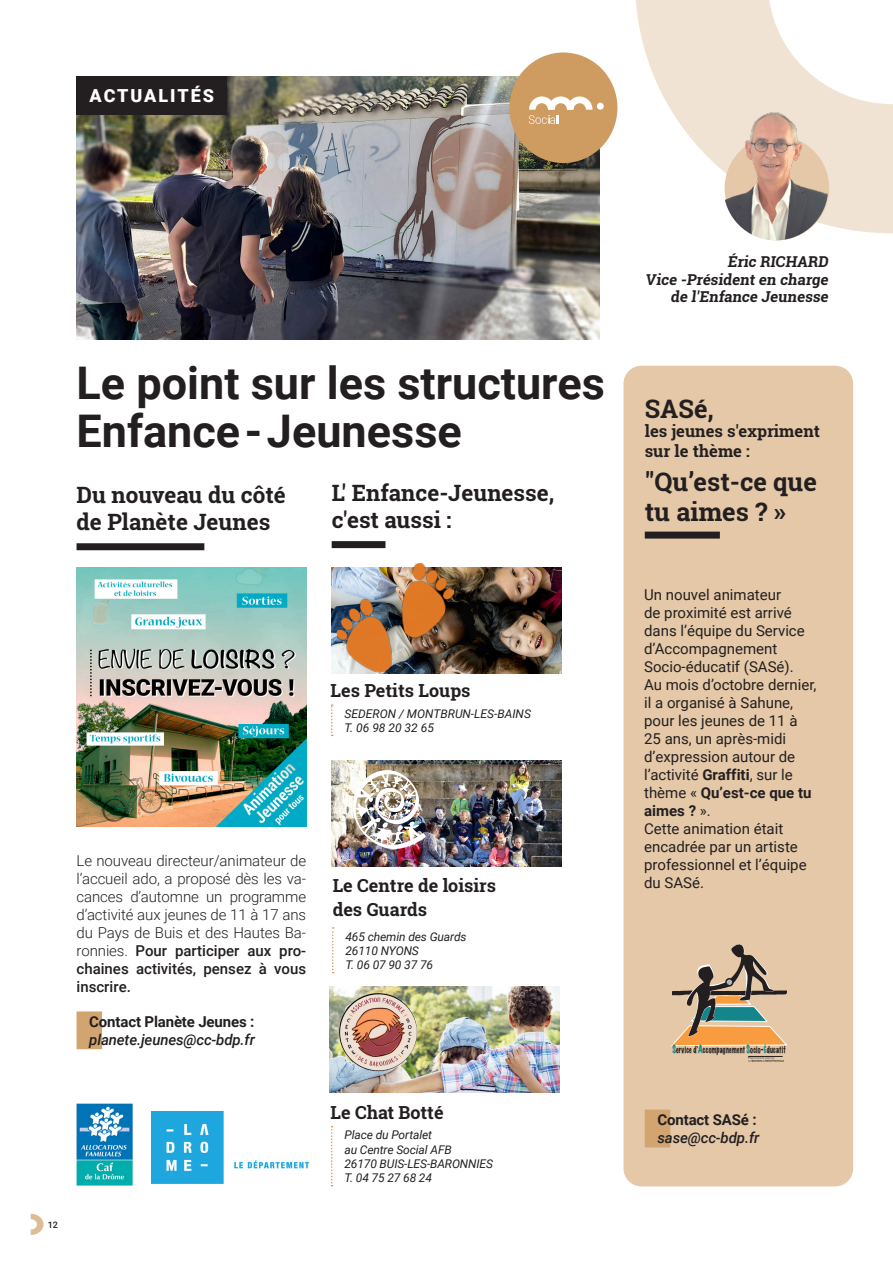
<style>
.page{position:relative;width:893px;height:1263px;background:#fff}
.page>*{position:absolute;margin:0;border:0;box-sizing:border-box;transform-origin:0 0}
.t1{font:700 45px/48px "Roboto";color:#231f20}
.t2{font:700 25.5px/30.6px "Roboto Slab";color:#231f20}
.t3{font:700 22.5px/27px "Roboto Slab";color:#231f20}
.t4{font:700 18px/23.4px "Roboto Slab";color:#231f20}
.t5{font:900 18px "Roboto";letter-spacing:.11em;color:#fff}
.t6{font:700 16.5px/19.8px "Roboto Slab";color:#231f20}
.t7{font:15px/18px "Roboto";color:#231f20}
.t8{font:300 15px/18px "Roboto";letter-spacing:-.005em;color:#231f20;text-align:justify}
.t9{font:700 15px/17.2px "Roboto Slab";color:#231f20;text-align:right}
.t10{font:italic 500 15px "Roboto";letter-spacing:-.01em;color:#231f20}
.t11{font:700 15px "Roboto";letter-spacing:-.01em;color:#231f20}
.t12{font:italic 12px/14.4px "Roboto";letter-spacing:-.01em;color:#231f20}
.t13{font:500 9px "Roboto";color:#231f20}
.t14{font:expanded 8.85px "Marker Felt";letter-spacing:.04em;color:#231f20;scale:.67 1}
.s1{font-weight:500}
.s2{font-weight:700}
.s3{font-size:10.35px;color:#15858c}
</style>
<div class="page">
<svg style="left:636px;top:0;width:257px;height:233px;fill:#f1e3d3"></svg>
<svg style="left:31px;top:1214px;width:13px;height:21px"></svg>
<img style="left:724px;top:104px;width:104px;height:136px;border-radius:52px">
<div style="left:77px;top:1011px;width:25px;height:38px;background:#d2a46f"></div>
<div style="left:77px;top:543px;width:127px;height:7px;background:#231f20"></div>
<div style="left:332px;top:541px;width:53px;height:7px;background:#231f20"></div>
<img style="left:77px;top:77px;width:523px;height:262px">
<div style="left:509px;top:52px;width:108px;height:111px;background:#ce9c61;border-radius:50%"></div>
<svg style="left:529px;top:96px;width:63px;height:28px"></svg>
<div style="left:597px;top:103px;width:7px;height:7px;background:#fff;border-radius:50%"></div>
<div style="left:77px;top:77px;width:150px;height:38px;background:#231f20"></div>
<img style="left:77px;top:567px;width:229px;height:260px">
<img style="left:330px;top:986px;width:229px;height:106px">
<img style="left:460px;top:567px;width:101px;height:107px">
<img style="left:331px;top:562px;width:129px;height:112px">
<img style="left:332px;top:761px;width:229px;height:106px">
<img style="left:352px;top:770px;width:74px;height:79px">
<img style="left:337px;top:991px;width:81px;height:82px">
<svg style="left:332px;top:927px;width:2px;height:46px"></svg>
<svg style="left:331px;top:704px;width:2px;height:32px"></svg>
<svg style="left:331px;top:1126px;width:2px;height:60px"></svg>
<div style="left:623px;top:366px;width:230px;height:820px;background:#e4c8a7;border-radius:18px"></div>
<div style="left:645px;top:532px;width:75px;height:7px;background:#231f20"></div>
<svg style="left:672px;top:944px;width:115px;height:102px"></svg>
<svg style="left:748px;top:1057px;width:36px;height:5px"></svg>
<hr style="left:748px;top:1056px;width:35px;height:1px;background:#231f20">
<img style="left:76px;top:1103px;width:56px;height:82px">
<img style="left:151px;top:1111px;width:158px;height:73px">
<div style="left:645px;top:1109px;width:25px;height:38px;background:#d2a46f"></div>
<p class="t5" style="left:90px;top:83px;width:126px">ACTUALITÉS</p>
<h1 class="t1" style="left:77px;top:357px;width:530px">Le point sur les structures<br>Enfance - Jeunesse</h1>
<h3 class="t3" style="left:77px;top:481px;width:211px">Du nouveau du côté de Planète Jeunes</h3>
<h3 class="t3" style="left:332px;top:479px;width:224px">L' Enfance-Jeunesse, c'est aussi :</h3>
<p class="t4" style="left:331px;top:679px;width:141px">Les Petits Loups</p>
<p class="t12" style="left:344px;top:706px;width:188px">SEDERON / MONTBRUN-LES-BAINS<br>T. 06 98 20 32 65</p>
<p class="t8" style="left:77px;top:851px;width:231px">Le nouveau directeur/animateur de l’accueil ado, a proposé dès les va&shy;cances d’automne un programme d’activité aux jeunes de 11 à 17 ans du Pays de Buis et des Hautes Ba&shy;ronnies. <span class="s1">Pour participer aux pro&shy;chaines activités, pensez à vous inscrire.</span></p>
<p class="t11" style="left:89px;top:1011px;width:167px">Contact Planète Jeunes :</p>
<p class="t10" style="left:89px;top:1029px;width:167px">planete.jeunes@cc-bdp.fr</p>
<p class="t13" style="left:48px;top:1218px;width:12px">12</p>
<p class="t4" style="left:333px;top:874px;width:165px">Le Centre de loisirs des Guards</p>
<p class="t12" style="left:345px;top:929px;width:123px">465 chemin des Guards<br>26110 NYONS<br>T. 06 07 90 37 76</p>
<p class="t4" style="left:331px;top:1100px;width:114px">Le Chat Botté</p>
<p class="t12" style="left:344px;top:1127px;width:150px">Place du Portalet<br>au Centre Social AFB<br>26170 BUIS-LES-BARONNIES<br>T. 04 75 27 68 24</p>
<p class="t9" style="left:645px;top:253px;width:187px">Éric RICHARD<br>Vice -Président en charge de l'Enfance Jeunesse</p>
<h2 class="t2" style="left:645px;top:393px;width:71px">SASé,</h2>
<p class="t6" style="left:645px;top:421px;width:177px">les jeunes s'expriment sur le thème :</p>
<h2 class="t2" style="left:645px;top:466px;width:174px">"Qu’est-ce que tu aimes ? »</h2>
<p class="t7" style="left:644px;top:585px;width:174px">Un nouvel animateur<br>de proximité est arrivé dans l’équipe du Service d’Accompagnement<br>Socio-éducatif (SASé).<br>Au mois d’octobre dernier, il a organisé à Sahune, pour les jeunes de 11 à<br>25 ans, un après-midi d’expression autour de l’activité <span class="s2">Graffiti</span>, sur le thème « <span class="s2">Qu’est-ce que tu aimes ?</span> ».<br>Cette animation était encadrée par un artiste professionnel et l’équipe du SASé.</p>
<p class="t14" style="left:672px;top:1043px;width:171px"><span class="s3">S</span>ervice d’<span class="s3">A</span>ccompagnement <span class="s3">S</span>ocio-<span class="s3">É</span>ducatif</p>
<p class="t11" style="left:657px;top:1109px;width:101px">Contact SASé :</p>
<p class="t10" style="left:657px;top:1127px;width:103px">sase@cc-bdp.fr</p>
</div>
